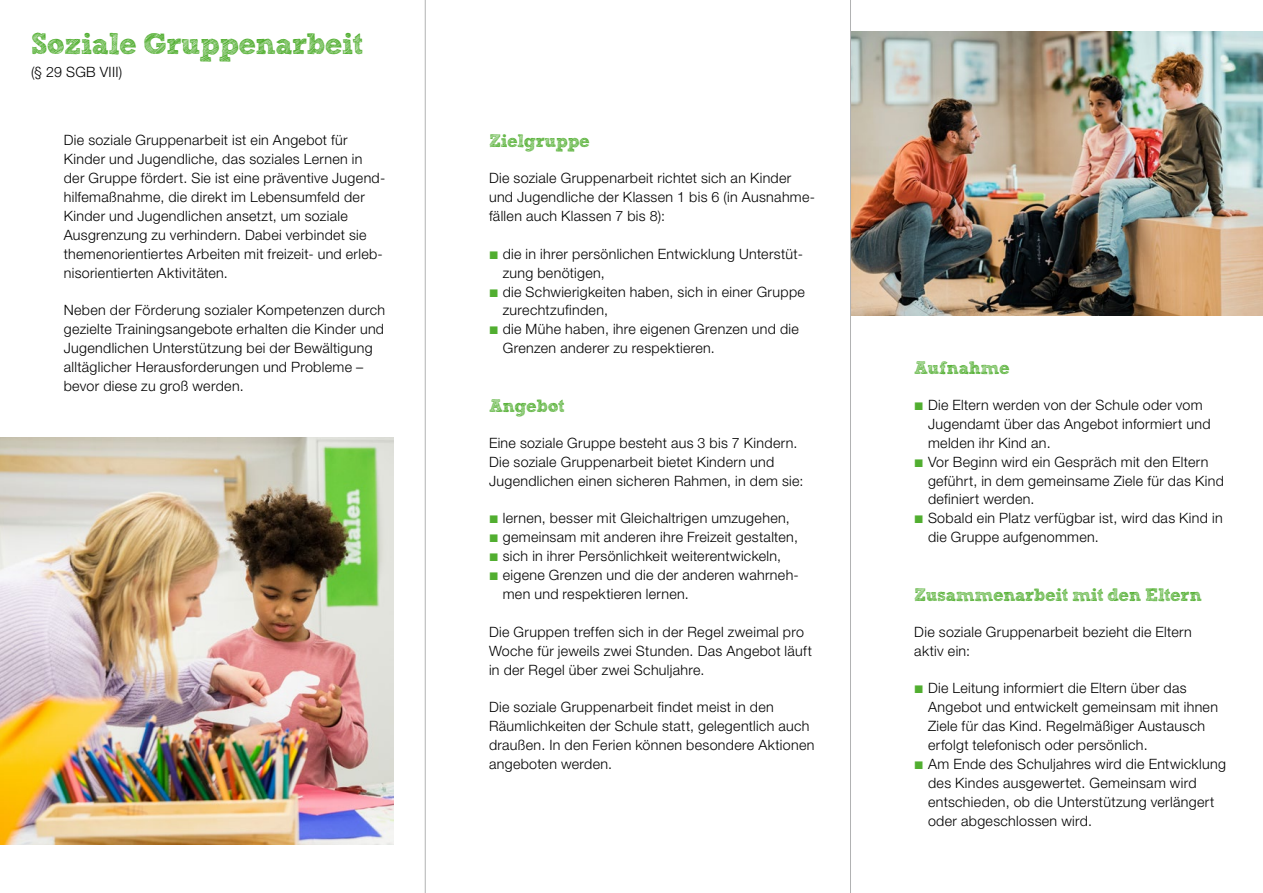
<style>
.page{position:relative;width:1263px;height:893px;background:#fff}
.page>*{position:absolute;margin:0;border:0;box-sizing:border-box;transform-origin:0 0}
.t1{font:700 30px "Sketch Block";letter-spacing:-.03em;color:#51ae30}
.t2{font:700 18px "Sketch Block";letter-spacing:-.03em;color:#51ae30}
.t3{font:300 14.25px/18.9px "Helvetica Neue LT Std";letter-spacing:.025em;color:#000}
</style>
<div class="page">
<img style="left:851px;top:32px;width:412px;height:283px">
<img style="left:0;top:437px;width:393px;height:408px">
<hr style="left:425px;top:0;width:1px;height:893px;background:#b1b2b3">
<hr style="left:850px;top:0;width:1px;height:893px;background:#b1b2b3">
<h1 class="t1" style="left:31px;top:26px;width:334px">Soziale Gruppenarbeit</h1>
<p class="t3" style="left:31px;top:62px;width:93px">(§ 29 SGB VIII)</p>
<p class="t3" style="left:64px;top:130px;width:323px">Die soziale Gruppenarbeit ist ein Angebot für Kinder und Jugendliche, das soziales Lernen in der Gruppe fördert. Sie ist eine präventive Jugend&shy;hilfemaßnahme, die direkt im Lebensumfeld der Kinder und Jugendlichen ansetzt, um soziale Ausgrenzung zu verhindern. Dabei verbindet sie themenorientiertes Arbeiten mit freizeit- und erleb&shy;nisorientierten Aktivitäten.</p>
<p class="t3" style="left:64px;top:301px;width:323px">Neben der Förderung sozialer Kompetenzen durch gezielte Trainingsangebote erhalten die Kinder und Jugendlichen Unterstützung bei der Bewältigung alltäglicher Herausforderungen und Probleme – bevor diese zu groß werden.</p>
<p class="t2" style="left:489px;top:130px;width:102px">Zielgruppe</p>
<p class="t3" style="left:489px;top:168px;width:327px">Die soziale Gruppenarbeit richtet sich an Kinder und Jugendliche der Klassen 1 bis 6 (in Ausnahme&shy;fällen auch Klassen 7 bis 8):</p>
<p class="t3" style="left:503px;top:244px;width:304px">die in ihrer persönlichen Entwicklung Unterstüt&shy;zung benötigen,<br>die Schwierigkeiten haben, sich in einer Gruppe zurechtzufinden,<br>die Mühe haben, ihre eigenen Grenzen und die Grenzen anderer zu respektieren.</p>
<p class="t2" style="left:489px;top:395px;width:77px">Angebot</p>
<p class="t3" style="left:489px;top:433px;width:316px">Eine soziale Gruppe besteht aus 3 bis 7 Kindern.<br>Die soziale Gruppenarbeit bietet Kindern und<br>Jugendlichen einen sicheren Rahmen, in dem sie:</p>
<p class="t3" style="left:503px;top:508px;width:298px">lernen, besser mit Gleichaltrigen umzugehen, gemeinsam mit anderen ihre Freizeit gestalten, sich in ihrer Persönlichkeit weiterentwickeln, eigene Grenzen und die der anderen wahrneh&shy;men und respektieren lernen.</p>
<p class="t3" style="left:489px;top:622px;width:324px">Die Gruppen treffen sich in der Regel zweimal pro<br>Woche für jeweils zwei Stunden. Das Angebot läuft in der Regel über zwei Schuljahre.</p>
<p class="t3" style="left:489px;top:697px;width:327px">Die soziale Gruppenarbeit findet meist in den Räumlichkeiten der Schule statt, gelegentlich auch draußen. In den Ferien können besondere Aktionen angeboten werden.</p>
<p class="t2" style="left:914px;top:357px;width:97px">Aufnahme</p>
<p class="t3" style="left:928px;top:395px;width:297px">Die Eltern werden von der Schule oder vom Jugendamt über das Angebot informiert und melden ihr Kind an.<br>Vor Beginn wird ein Gespräch mit den Eltern geführt, in dem gemeinsame Ziele für das Kind definiert werden.<br>Sobald ein Platz verfügbar ist, wird das Kind in die Gruppe aufgenommen.</p>
<p class="t2" style="left:914px;top:584px;width:289px">Zusammenarbeit mit den Eltern</p>
<p class="t3" style="left:914px;top:622px;width:279px">Die soziale Gruppenarbeit bezieht die Eltern aktiv ein:</p>
<p class="t3" style="left:928px;top:679px;width:299px">Die Leitung informiert die Eltern über das Angebot und entwickelt gemeinsam mit ihnen Ziele für das Kind. Regelmäßiger Austausch erfolgt telefonisch oder persönlich.<br>Am Ende des Schuljahres wird die Entwicklung des Kindes ausgewertet. Gemeinsam wird entschieden, ob die Unterstützung verlängert oder abgeschlossen wird.</p>
</div>
